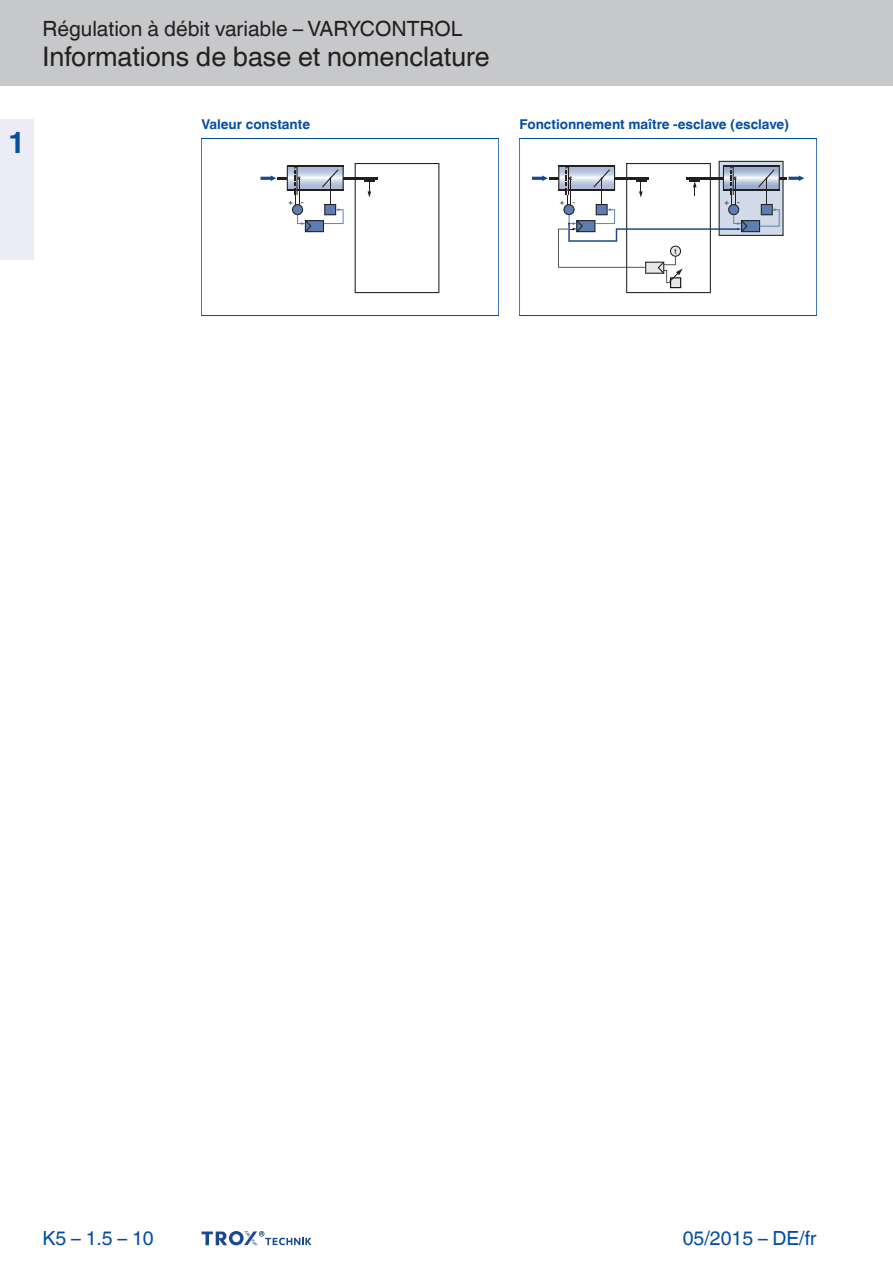
<style>
.page{position:relative;width:893px;height:1263px;background:#fff}
.page>*{position:absolute;margin:0;border:0;box-sizing:border-box;transform-origin:0 0}
.t1{font:700 30px "TROX Helvetica";color:#034ea2}
.t2{font:27px "TROX Helvetica";color:#231f20}
.t3{font:21px "TROX Helvetica";color:#231f20}
.t4{font:19.5px "TROX Helvetica";color:#034ea2}
.t5{font:700 13.5px "TROX Helvetica";color:#034ea2}
.t6{font:7.95px "TROX Helvetica";color:#231f20}
.s1{font-style:inherit}
</style>
<div class="page">
<div style="left:0;top:0;width:893px;height:85px;background:#c6c8ca"></div>
<div style="left:0;top:119px;width:34px;height:140px;background:#ebecf6"></div>
<svg style="left:202px;top:1231px;width:109px;height:15px"></svg>
<svg style="left:286px;top:163px;width:154px;height:131px"></svg>
<hr style="left:287px;top:165px;width:56px;height:2px;background:#231f20">
<hr style="left:343px;top:177px;width:34px;height:3px;background:#231f20">
<svg style="left:260px;top:166px;width:84px;height:66px"></svg>
<svg style="left:355px;top:163px;width:84px;height:130px"></svg>
<svg style="left:532px;top:161px;width:272px;height:132px"></svg>
<hr style="left:201px;top:138px;width:1px;height:178px;background:#034ea2">
<hr style="left:498px;top:138px;width:1px;height:178px;background:#034ea2">
<hr style="left:201px;top:138px;width:297px;height:1px;background:#034ea2">
<hr style="left:201px;top:315px;width:297px;height:1px;background:#034ea2">
<hr style="left:519px;top:138px;width:1px;height:178px;background:#034ea2">
<hr style="left:816px;top:138px;width:1px;height:178px;background:#034ea2">
<hr style="left:519px;top:138px;width:297px;height:1px;background:#034ea2">
<hr style="left:519px;top:315px;width:297px;height:1px;background:#034ea2">
<p class="t1" style="left:8px;top:118px;width:19px">1</p>
<p class="t3" style="left:42px;top:12px;width:421px">Régulation à débit variable – VARYCONTROL</p>
<p class="t2" style="left:42px;top:35px;width:449px">Informations de base et nomenclature</p>
<p class="t5" style="left:202px;top:113px;width:110px">Valeur constante</p>
<p class="t6" style="left:288px;top:196px;width:17px">+ -</p>
<p class="t5" style="left:520px;top:113px;width:271px">Fonctionnement maître -esclave (esclave)</p>
<p class="t6" style="left:560px;top:196px;width:17px">+ -</p>
<p class="t6" style="left:674px;top:244px;width:4px">t</p>
<p class="t6" style="left:724px;top:196px;width:17px">+ -</p>
<p class="t4" style="left:42px;top:1222px;width:113px">K5 – 1<span class="s1">.</span>5 – 10</p>
<p class="t4" style="left:683px;top:1222px;width:135px">05/2015 – DE/fr</p>
</div>
